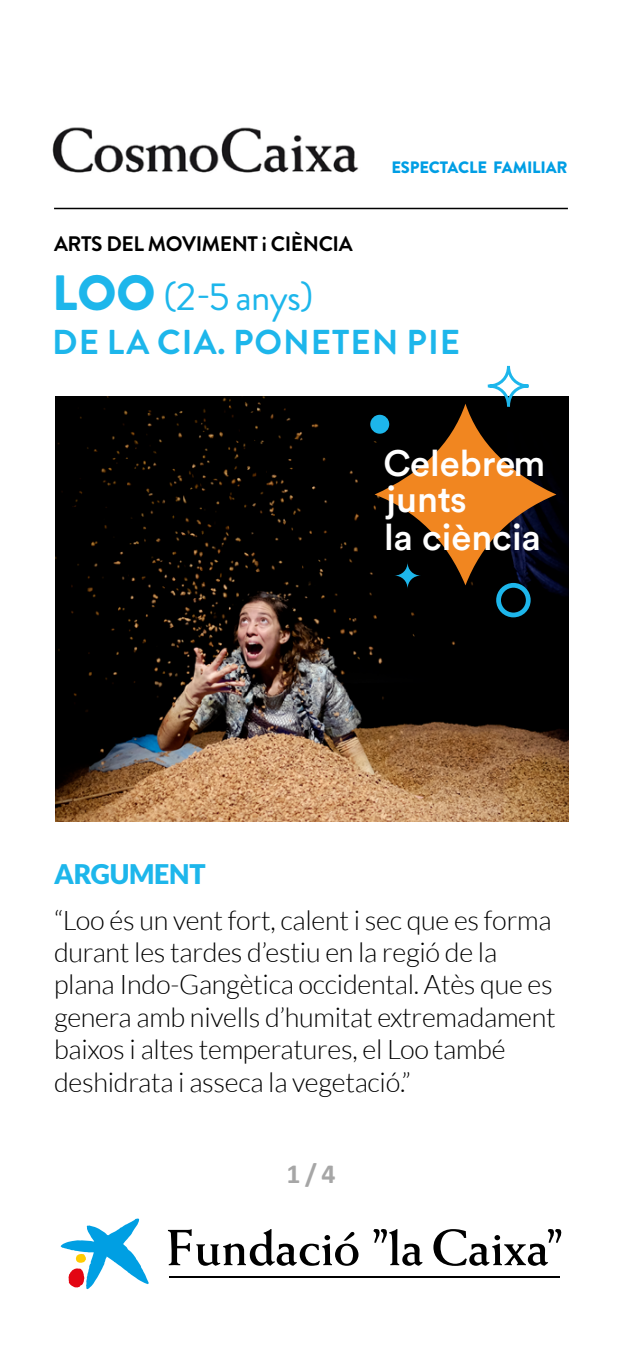
<style>
.page{position:relative;width:622px;height:1345px;background:#fff}
.page>*{position:absolute;margin:0;border:0;box-sizing:border-box;transform-origin:0 0}
.t1{font:39px "Brandon Grotesque";color:#1db6eb}
.t2{font:500 36.45px "Circular Std";color:#fff}
.t3{font:700 34.5px "Brandon Grotesque";letter-spacing:.03em;color:#1db6eb}
.t4{font:700 27.75px "Calibri";color:#a6a6a6}
.t5{font:300 27px/32.4px "Lato";letter-spacing:-.01em;color:#000}
.t6{font:900 27px "Lato";letter-spacing:-.01em;color:#1db6eb}
.t7{font:700 21px "Brandon Grotesque";letter-spacing:-.02em;color:#000}
.t8{font:900 16.5px "Brandon Grotesque";letter-spacing:-.01em;color:#009ee4}
.s1{font-weight:900;font-size:49.5px}
</style>
<div class="page">
<hr style="left:54px;top:208px;width:513px;height:1px;background:#000">
<img style="left:52px;top:127px;width:307px;height:46px">
<svg style="left:61px;top:1218px;width:88px;height:70px"></svg>
<hr style="left:169px;top:1275px;width:390px;height:1px;background:#000">
<hr style="left:169px;top:1276px;width:390px;height:1px;background:#000">
<svg style="left:168px;top:1229px;width:190px;height:36px"></svg>
<svg style="left:373px;top:1229px;width:49px;height:36px"></svg>
<svg style="left:433px;top:1229px;width:129px;height:36px"></svg>
<img style="left:56px;top:396px;width:512px;height:425px">
<svg style="left:394px;top:562px;width:27px;height:26px"></svg>
<svg style="left:486px;top:365px;width:45px;height:292px"></svg>
<div style="left:370px;top:414px;width:19px;height:19px;background:#1db6eb;border-radius:50%"></div>
<svg style="left:374px;top:403px;width:182px;height:182px;background:#6d3d11"></svg>
<p class="t7" style="left:54px;top:229px;width:300px">ARTS DEL MOVIMENT i CIÈNCIA</p>
<p class="t8" style="left:391px;top:156px;width:178px">ESPECTACLE FAMILIAR</p>
<h1 class="t1" style="left:52px;top:270px;width:263px"><span class="s1">LOO</span> (2-5 anys)</h1>
<p class="t3" style="left:52px;top:318px;width:409px">DE LA CIA. PONETEN PIE</p>
<h2 class="t2" style="left:383px;top:440px;width:163px">Celebrem</h2>
<h2 class="t2" style="left:386px;top:476px;width:82px">junts</h2>
<h2 class="t2" style="left:384px;top:513px;width:158px">la ciència</h2>
<p class="t6" style="left:54px;top:857px;width:153px">ARGUMENT</p>
<p class="t5" style="left:54px;top:903px;width:503px">“Loo és un vent fort, calent i sec que es forma durant les tardes d’estiu en la regió de la plana Indo-Gangètica occidental. Atès que es genera amb nivells d’humitat extremadament baixos i altes temperatures, el Loo també deshidrata i asseca la vegetació.”</p>
<p class="t4" style="left:286px;top:1155px;width:51px">1 / 4</p>
</div>
